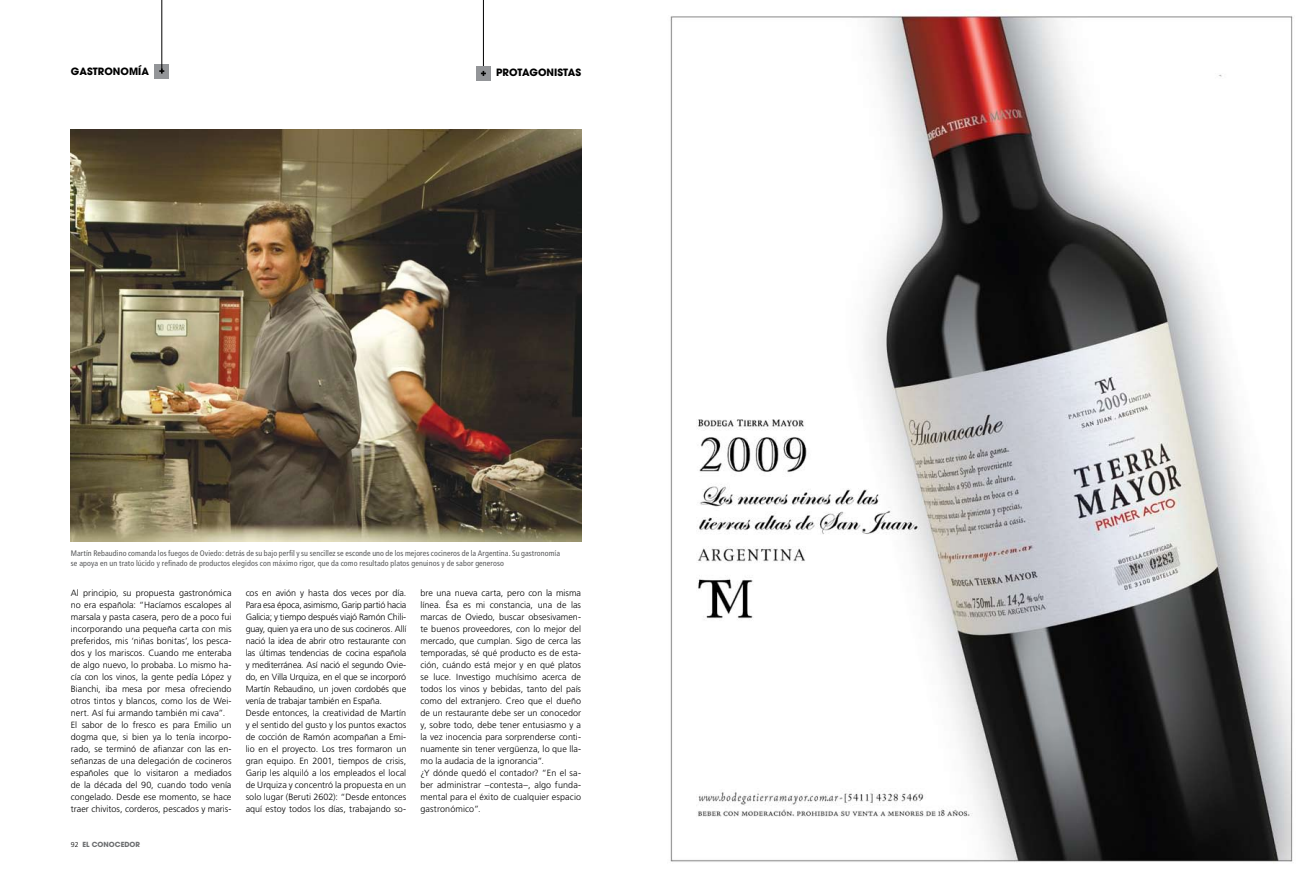
<style>
.page{position:relative;width:1304px;height:879px;background:#fff}
.page>*{position:absolute;margin:0;border:0;box-sizing:border-box;transform-origin:0 0}
.t1{font:700 10px "Avant Garde 06";color:#000}
.t2{font:300 9px/12px "Frutiger";color:#000}
.t3{font:condensed 8px/10px "Frutiger";letter-spacing:.015em;color:#58595b}
.t4{font:700 7px "Avant Garde 06";color:#6d6f71}
.s1{font-family:"Frutiger";font-weight:300;color:#000}
</style>
<div class="page">
<img style="left:71px;top:129px;width:510px;height:412px">
<hr style="left:483px;top:0;width:1px;height:72px;background:#000">
<div style="left:476px;top:66px;width:14px;height:15px;background:#939598"></div>
<svg style="left:481px;top:71px;width:5px;height:5px"></svg>
<div style="left:155px;top:64px;width:14px;height:14px;background:#939598"></div>
<hr style="left:162px;top:0;width:1px;height:70px;background:#000">
<svg style="left:159px;top:69px;width:5px;height:5px"></svg>
<img style="left:670px;top:14px;width:623px;height:848px">
<p class="t1" style="left:71px;top:65px;width:80px">GASTRONOMÍA</p>
<p class="t1" style="left:496px;top:66px;width:86px">PROTAGONISTAS</p>
<p class="t3" style="left:71px;top:548px;width:491px">Martín Rebaudino comanda los fuegos de Oviedo: detrás de su bajo perfil y su sencillez se esconde uno de los mejores cocineros de la Argentina. Su gastronomía se apoya en un trato lúcido y refinado de productos elegidos con máximo rigor, que da como resultado platos genuinos y de sabor generoso</p>
<p class="t2" style="left:246px;top:587px;width:162px">cos en avión y hasta dos veces por día.<br>Para esa época, asimismo, Garip partió hacia Galicia; y tiempo después viajó Ramón Chili&shy;guay, quien ya era uno de sus cocineros. Allí nació la idea de abrir otro restaurante con las últimas tendencias de cocina española y mediterránea. Así nació el segundo Ovie&shy;do, en Villa Urquiza, en el que se incorporó Martín Rebaudino, un joven cordobés que venía de trabajar también en España.<br>Desde entonces, la creatividad de Martín y el sentido del gusto y los puntos exactos de cocción de Ramón acompañan a Emi&shy;lio en el proyecto. Los tres formaron un gran equipo. En 2001, tiempos de crisis, Garip les alquiló a los empleados el local de Urquiza y concentró la propuesta en un solo lugar (Beruti 2602): “Desde entonces aquí estoy todos los días, trabajando so-</p>
<p class="t2" style="left:420px;top:587px;width:162px">bre una nueva carta, pero con la misma línea. Ésa es mi constancia, una de las marcas de Oviedo, buscar obsesivamen&shy;te buenos proveedores, con lo mejor del mercado, que cumplan. Sigo de cerca las temporadas, sé qué producto es de esta&shy;ción, cuándo está mejor y en qué platos se luce. Investigo muchísimo acerca de todos los vinos y bebidas, tanto del país como del extranjero. Creo que el dueño de un restaurante debe ser un conocedor y, sobre todo, debe tener entusiasmo y a la vez inocencia para sorprenderse conti&shy;nuamente sin tener vergüenza, lo que lla&shy;mo la audacia de la ignorancia”.<br>¿Y dónde quedó el contador? “En el sa&shy;ber administrar –contesta–, algo funda&shy;mental para el éxito de cualquier espacio gastronómico”.</p>
<p class="t2" style="left:71px;top:587px;width:162px">Al principio, su propuesta gastronómica no era española: “Hacíamos escalopes al marsala y pasta casera, pero de a poco fui incorporando una pequeña carta con mis preferidos, mis ‘niñas bonitas’, los pesca&shy;dos y los mariscos. Cuando me enteraba de algo nuevo, lo probaba. Lo mismo ha&shy;cía con los vinos, la gente pedía López y Bianchi, iba mesa por mesa ofreciendo otros tintos y blancos, como los de Wei&shy;nert. Así fui armando también mi cava”.<br>El sabor de lo fresco es para Emilio un dogma que, si bien ya lo tenía incorpo&shy;rado, se terminó de afianzar con las en&shy;señanzas de una delegación de cocineros españoles que lo visitaron a mediados de la década del 90, cuando todo venía congelado. Desde ese momento, se hace traer chivitos, corderos, pescados y maris-</p>
<p class="t4" style="left:71px;top:840px;width:71px"><span class="s1">92</span> EL CONOCEDOR</p>
</div>
